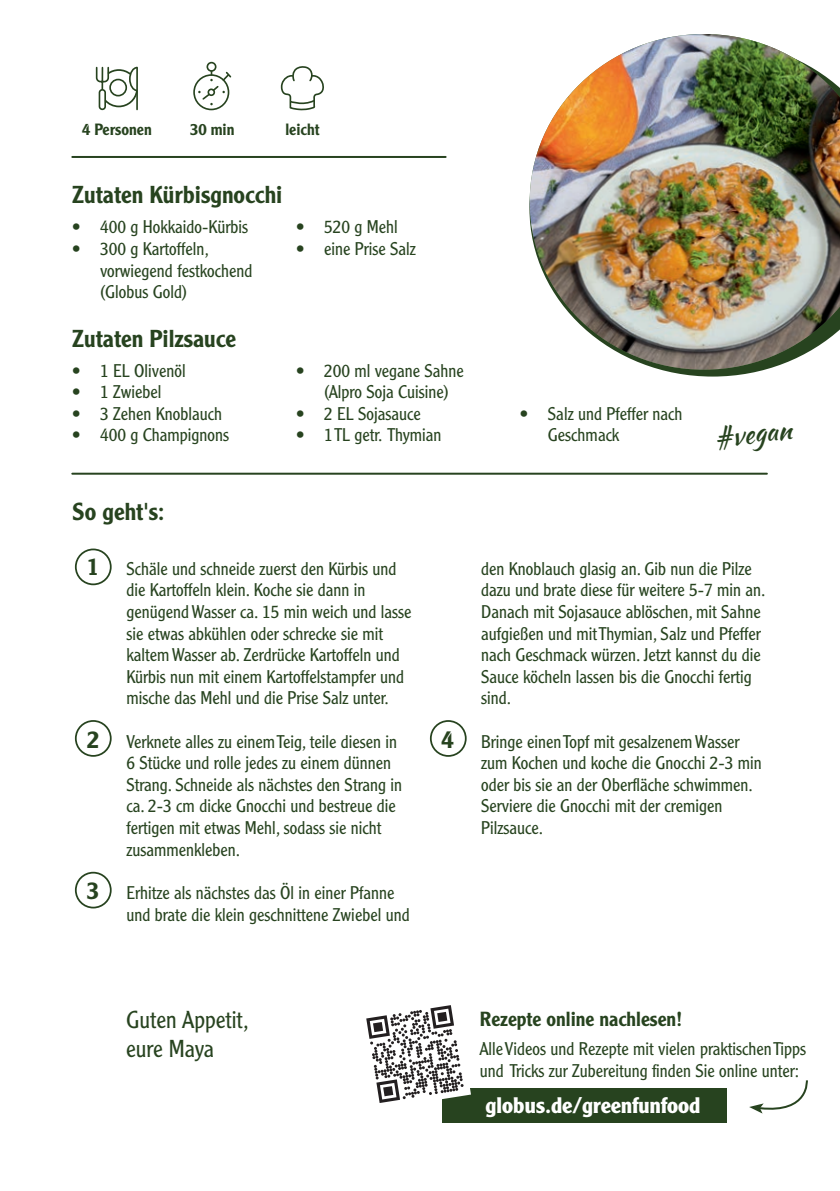
<style>
.page{position:relative;width:840px;height:1191px;background:#fff}
.page>*{position:absolute;margin:0;border:0;box-sizing:border-box;transform-origin:0 0}
.t1{font:26px "Kaushan Script";color:#27431f}
.t2{font:500 24px "Clearface Gothic LT Std";color:#27431f}
.t3{font:300 24px/28.8px "Clearface Gothic LT Std";color:#27431f}
.t4{font:700 22px "Clearface Gothic LT Std";color:#fff}
.t5{font:500 20px "Clearface Gothic LT Std";color:#27431f}
.t6{font:300 18px/21.6px "Clearface Gothic LT Std";color:#27431f}
.t7{font:500 16px "Clearface Gothic LT Std";color:#27431f}
.s1{font-weight:500;font-size:24px}
</style>
<div class="page">
<img style="left:529px;top:34px;width:310px;height:336px">
<div style="left:441px;top:1088px;width:284px;height:35px;background:#27431f"></div>
<hr style="left:72px;top:156px;width:373px;height:2px;background:#27431f">
<hr style="left:72px;top:473px;width:694px;height:2px;background:#27431f">
<svg style="left:366px;top:1005px;width:104px;height:104px"></svg>
<svg style="left:749px;top:1080px;width:59px;height:33px"></svg>
<svg style="left:193px;top:61px;width:39px;height:50px"></svg>
<svg style="left:280px;top:66px;width:44px;height:45px"></svg>
<svg style="left:95px;top:66px;width:43px;height:45px"></svg>
<div style="left:75px;top:548px;width:37px;height:37px;border:2px solid #27431f;border-radius:50%"></div>
<div style="left:75px;top:720px;width:37px;height:36px;border:2px solid #27431f;border-radius:50%"></div>
<div style="left:429px;top:720px;width:37px;height:37px;border:2px solid #27431f;border-radius:50%"></div>
<div style="left:75px;top:871px;width:37px;height:37px;border:2px solid #27431f;border-radius:50%"></div>
<p class="t7" style="left:82px;top:120px;width:71px">4 Personen</p>
<p class="t7" style="left:190px;top:120px;width:46px">30 min</p>
<p class="t7" style="left:285px;top:120px;width:36px">leicht</p>
<h2 class="t2" style="left:72px;top:180px;width:212px">Zutaten Kürbisgnocchi</h2>
<p class="t6" style="left:72px;top:216px;width:178px">• 400 g Hokkaido-Kürbis</p>
<p class="t6" style="left:100px;top:238px;width:154px;text-indent:-28px">• 300 g Kartoffeln, vorwiegend festkochend (Globus Gold)</p>
<h2 class="t2" style="left:72px;top:323px;width:166px">Zutaten Pilzsauce</h2>
<p class="t6" style="left:72px;top:359px;width:115px">• 1 EL Olivenöl</p>
<p class="t6" style="left:72px;top:381px;width:91px">• 1 Zwiebel</p>
<p class="t6" style="left:72px;top:402px;width:152px">• 3 Zehen Knoblauch</p>
<p class="t6" style="left:72px;top:424px;width:159px">• 400 g Champignons</p>
<p class="t6" style="left:295px;top:216px;width:103px">• 520 g Mehl</p>
<p class="t6" style="left:295px;top:238px;width:122px">• eine Prise Salz</p>
<p class="t6" style="left:324px;top:359px;width:141px;text-indent:-28px">• 200 ml vegane Sahne (Alpro Soja Cuisine)</p>
<p class="t6" style="left:295px;top:402px;width:126px">• 2 EL Sojasauce</p>
<p class="t6" style="left:295px;top:424px;width:147px">• 1 TL getr. Thymian</p>
<p class="t6" style="left:547px;top:402px;width:136px;text-indent:-28px">• Salz und Pfeffer nach<br>Geschmack</p>
<h1 class="t1" style="left:711px;top:418px;width:79px;rotate:-6deg">#vegan</h1>
<h2 class="t2" style="left:72px;top:497px;width:93px">So geht's:</h2>
<p class="t6" style="left:126px;top:557px;width:286px;text-indent:-40px"><span class="s1">1</span> Schäle und schneide zuerst den Kürbis und die Kartoffeln klein. Koche sie dann in genügend Wasser ca. 15 min weich und lasse sie etwas abkühlen oder schrecke sie mit kaltem Wasser ab. Zerdrücke Kartoffeln und Kürbis nun mit einem Kartoffelstampfer und mische das Mehl und die Prise Salz unter.</p>
<p class="t6" style="left:126px;top:730px;width:277px;text-indent:-40px"><span class="s1">2</span> Verknete alles zu einem Teig, teile diesen in 6 Stücke und rolle jedes zu einem dünnen Strang. Schneide als nächstes den Strang in ca. 2-3 cm dicke Gnocchi und bestreue die fertigen mit etwas Mehl, sodass sie nicht zusammenkleben.</p>
<p class="t6" style="left:126px;top:881px;width:284px;text-indent:-40px"><span class="s1">3</span> Erhitze als nächstes das Öl in einer Pfanne und brate die klein geschnittene Zwiebel und</p>
<p class="t6" style="left:481px;top:557px;width:286px">den Knoblauch glasig an. Gib nun die Pilze dazu und brate diese für weitere 5-7 min an.<br>Danach mit Sojasauce ablöschen, mit Sahne aufgießen und mit Thymian, Salz und Pfeffer nach Geschmack würzen. Jetzt kannst du die Sauce köcheln lassen bis die Gnocchi fertig sind.</p>
<p class="t6" style="left:481px;top:730px;width:282px;text-indent:-40px"><span class="s1">4</span> Bringe einen Topf mit gesalzenem Wasser zum Kochen und koche die Gnocchi 2-3 min oder bis sie an der Oberfläche schwimmen.<br>Serviere die Gnocchi mit der cremigen Pilzsauce.</p>
<h2 class="t3" style="left:126px;top:1005px;width:124px">Guten Appetit, eure Maya</h2>
<p class="t5" style="left:479px;top:1006px;width:204px">Rezepte online nachlesen!</p>
<p class="t6" style="left:479px;top:1037px;width:328px">Alle Videos und Rezepte mit vielen praktischen Tipps und Tricks zur Zubereitung finden Sie online unter:</p>
<p class="t4" style="left:485px;top:1092px;width:216px">globus.de/greenfunfood</p>
</div>
